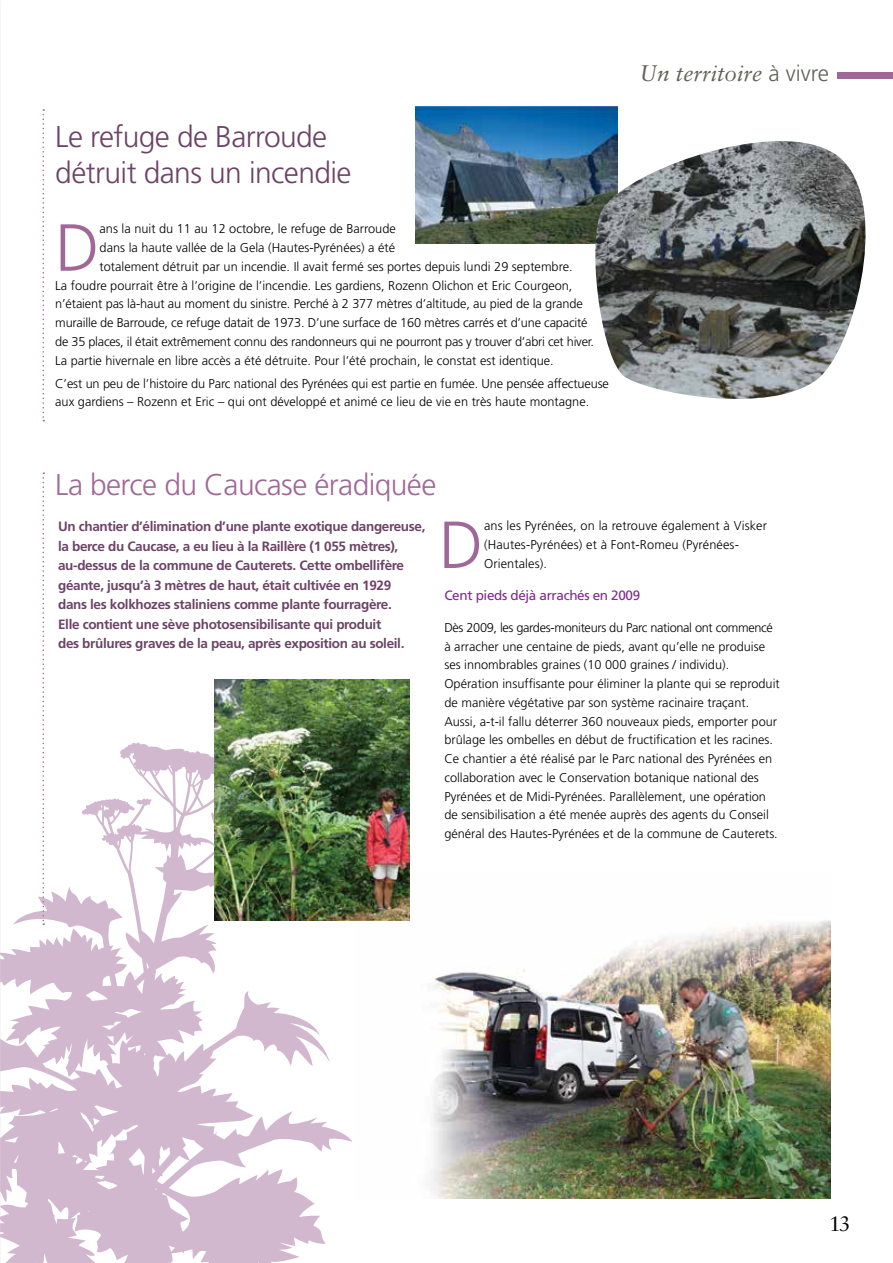
<style>
.page{position:relative;width:893px;height:1263px;background:#fff}
.page>*{position:absolute;margin:0;border:0;box-sizing:border-box;transform-origin:0 0}
.t1{font:300 66.45px "Frutiger";color:#a06898}
.t2{font:300 30px/36px "Frutiger";letter-spacing:-.02em;color:#6c4367}
.t3{font:300 30px "Frutiger";letter-spacing:-.02em;color:#a06898}
.t4{font:italic 22.5px "Sabon";color:#646055}
.t5{font:21px "Sabon";color:#000}
.t6{font:700 13.5px/19.5px "Frutiger";letter-spacing:-.025em;color:#6c4367}
.t7{font:13.5px "Frutiger";letter-spacing:-.025em;color:#812990}
.t8{font:300 12.75px/18.8px "Frutiger";color:#000}
.t9{font:300 12.75px "Frutiger";letter-spacing:-.02em;color:#000}
.s1{font-family:"Frutiger";font-weight:300;font-style:normal}
</style>
<div class="page">
<img style="left:430px;top:920px;width:400px;height:278px">
<svg style="left:0;top:742px;width:353px;height:521px"></svg>
<svg style="left:0;top:1181px;width:1px;height:82px"></svg>
<div style="left:838px;top:72px;width:55px;height:7px;background:#a06898"></div>
<svg style="left:43px;top:472px;width:1px;height:453px"></svg>
<svg style="left:43px;top:109px;width:1px;height:312px"></svg>
<img style="left:415px;top:106px;width:202px;height:137px">
<img style="left:595px;top:141px;width:271px;height:258px">
<img style="left:214px;top:679px;width:196px;height:242px">
<h2 class="t2" style="left:55px;top:119px;width:298px">Le refuge de Barroude détruit dans un incendie</h2>
<h1 class="t1" style="left:55px;top:210px;width:46px">D</h1>
<p class="t8" style="left:100px;top:220px;width:298px">ans la nuit du 11 au 12 octobre, le refuge de Barroude</p>
<p class="t8" style="left:100px;top:238px;width:297px">dans la haute vallée de la Gela (Hautes-Pyrénées) a été</p>
<p class="t8" style="left:100px;top:257px;width:475px">totalement détruit par un incendie. Il avait fermé ses portes depuis lundi 29 septembre.</p>
<p class="t8" style="left:55px;top:276px;width:519px">La foudre pourrait être à l’origine de l’incendie. Les gardiens, Rozenn Olichon et Eric Courgeon,</p>
<p class="t8" style="left:55px;top:295px;width:529px">n’étaient pas là-haut au moment du sinistre. Perché à 2 377 mètres d’altitude, au pied de la grande</p>
<p class="t8" style="left:55px;top:313px;width:534px">muraille de Barroude, ce refuge datait de 1973. D’une surface de 160 mètres carrés et d’une capacité</p>
<p class="t9" style="left:55px;top:334px;width:540px">de 35 places, il était extrêmement connu des randonneurs qui ne pourront pas y trouver d’abri cet hiver.</p>
<p class="t8" style="left:55px;top:351px;width:500px">La partie hivernale en libre accès a été détruite. Pour l’été prochain, le constat est identique.</p>
<p class="t8" style="left:55px;top:374px;width:555px">C’est un peu de l’histoire du Parc national des Pyrénées qui est partie en fumée. Une pensée affectueuse aux gardiens – Rozenn et Eric – qui ont développé et animé ce lieu de vie en très haute montagne.</p>
<h2 class="t3" style="left:55px;top:468px;width:383px">La berce du Caucase éradiquée</h2>
<h3 class="t4" style="left:640px;top:60px;width:191px">Un territoire <span class="s1">à vivre</span></h3>
<p class="t6" style="left:58px;top:517px;width:369px">Un chantier d’élimination d’une plante exotique dangereuse, la berce du Caucase, a eu lieu à la Raillère (1 055 mètres), au-dessus de la commune de Cauterets. Cette ombellifère géante, jusqu’à 3 mètres de haut, était cultivée en 1929<br>dans les kolkhozes staliniens comme plante fourragère.<br>Elle contient une sève photosensibilisante qui produit<br>des brûlures graves de la peau, après exposition au soleil.</p>
<h1 class="t1" style="left:439px;top:507px;width:46px">D</h1>
<p class="t8" style="left:484px;top:517px;width:284px">ans les Pyrénées, on la retrouve également à Visker (Hautes-Pyrénées) et à Font-Romeu (Pyrénées-<br>Orientales).</p>
<p class="t7" style="left:444px;top:588px;width:197px">Cent pieds déjà arrachés en 2009</p>
<p class="t8" style="left:444px;top:618px;width:337px">Dès 2009, les gardes-moniteurs du Parc national ont commencé à arracher une centaine de pieds, avant qu’elle ne produise ses innombrables graines (10 000 graines / individu).<br>Opération insuffisante pour éliminer la plante qui se reproduit de manière végétative par son système racinaire traçant.<br>Aussi, a-t-il fallu déterrer 360 nouveaux pieds, emporter pour brûlage les ombelles en début de fructification et les racines.<br>Ce chantier a été réalisé par le Parc national des Pyrénées en collaboration avec le Conservation botanique national des Pyrénées et de Midi-Pyrénées. Parallèlement, une opération de sensibilisation a été menée auprès des agents du Conseil général des Hautes-Pyrénées et de la commune de Cauterets.</p>
<h3 class="t5" style="left:829px;top:1211px;width:23px">13</h3>
</div>
